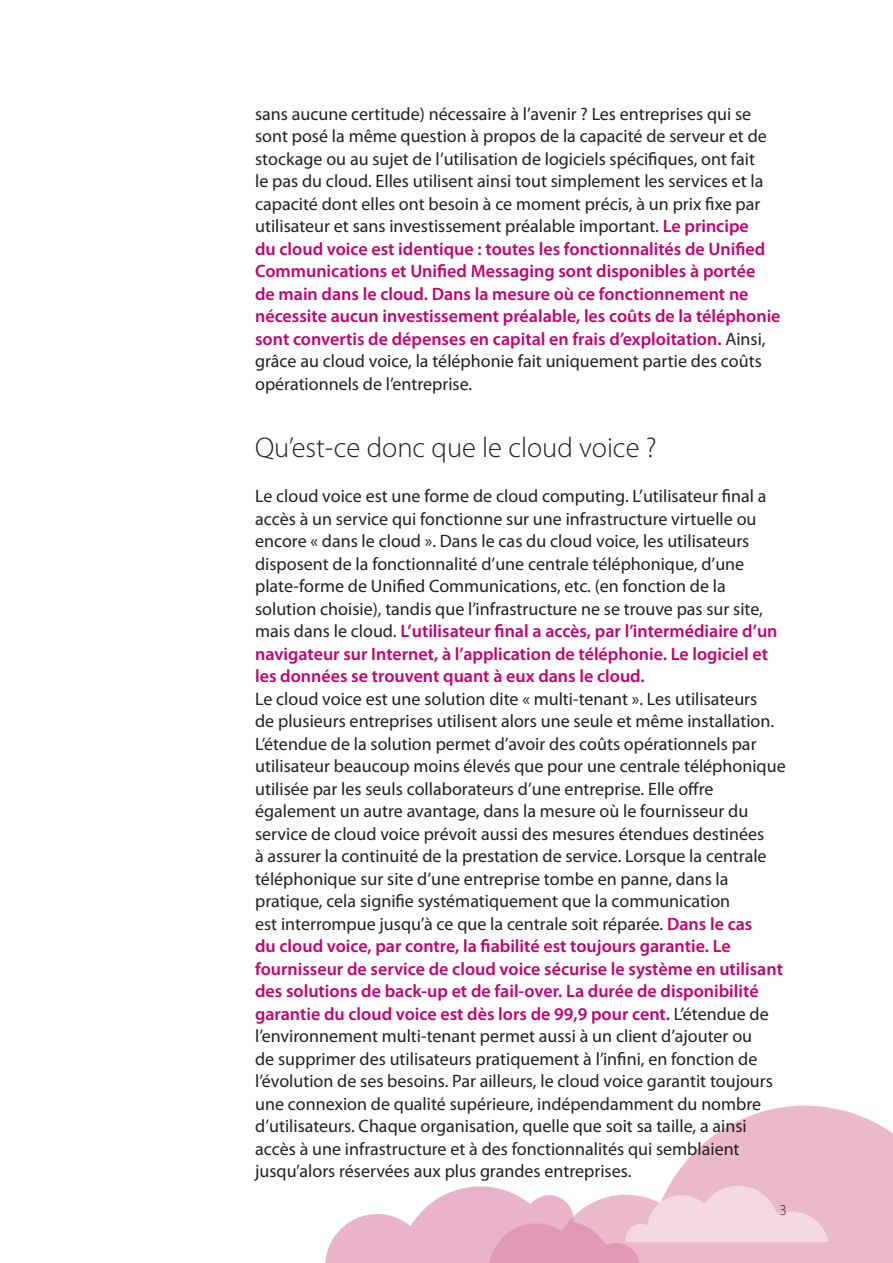
<style>
.page{position:relative;width:893px;height:1263px;background:#fff}
.page>*{position:absolute;margin:0;border:0;box-sizing:border-box;transform-origin:0 0}
.t1{font:300 28.5px "Myriad Pro";color:#231f20}
.t2{font:18px/22.5px "Myriad Pro";color:#231f20}
.t3{font:300 15px "Myriad Pro";color:#231f20}
.s1{font-weight:600;color:#c60170}
</style>
<div class="page">
<svg style="left:669px;top:1106px;width:224px;height:157px;fill:#ebb9cc"></svg>
<svg style="left:325px;top:1186px;width:504px;height:77px"></svg>
<p class="t2" style="left:255px;top:102px;width:527px">sans aucune certitude) nécessaire à l’avenir ? Les entreprises qui se sont posé la même question à propos de la capacité de serveur et de stockage ou au sujet de l’utilisation de logiciels spécifiques, ont fait<br>le pas du cloud. Elles utilisent ainsi tout simplement les services et la capacité dont elles ont besoin à ce moment précis, à un prix fixe par utilisateur et sans investissement préalable important. <span class="s1">Le principe<br>du cloud voice est identique : toutes les fonctionnalités de Unified Communications et Unified Messaging sont disponibles à portée<br>de main dans le cloud. Dans la mesure où ce fonctionnement ne nécessite aucun investissement préalable, les coûts de la téléphonie sont convertis de dépenses en capital en frais d’exploitation.</span> Ainsi, grâce au cloud voice, la téléphonie fait uniquement partie des coûts opérationnels de l’entreprise.</p>
<p class="t1" style="left:255px;top:432px;width:403px">Qu’est-ce donc que le cloud voice ?</p>
<p class="t2" style="left:255px;top:485px;width:524px">Le cloud voice est une forme de cloud computing. L’utilisateur final a accès à un service qui fonctionne sur une infrastructure virtuelle ou encore « dans le cloud ». Dans le cas du cloud voice, les utilisateurs disposent de la fonctionnalité d’une centrale téléphonique, d’une plate-forme de Unified Communications, etc. (en fonction de la solution choisie), tandis que l’infrastructure ne se trouve pas sur site, mais dans le cloud. <span class="s1">L’utilisateur final a accès, par l’intermédiaire d’un navigateur sur Internet, à l’application de téléphonie. Le logiciel et les données se trouvent quant à eux dans le cloud.</span></p>
<p class="t2" style="left:255px;top:687px;width:532px">Le cloud voice est une solution dite « multi-tenant ». Les utilisateurs<br>de plusieurs entreprises utilisent alors une seule et même installation.<br>L’étendue de la solution permet d’avoir des coûts opérationnels par utilisateur beaucoup moins élevés que pour une centrale téléphonique utilisée par les seuls collaborateurs d’une entreprise. Elle offre également un autre avantage, dans la mesure où le fournisseur du service de cloud voice prévoit aussi des mesures étendues destinées<br>à assurer la continuité de la prestation de service. Lorsque la centrale téléphonique sur site d’une entreprise tombe en panne, dans la pratique, cela signifie systématiquement que la communication<br>est interrompue jusqu’à ce que la centrale soit réparée. <span class="s1">Dans le cas<br>du cloud voice, par contre, la fiabilité est toujours garantie. Le fournisseur de service de cloud voice sécurise le système en utilisant des solutions de back-up et de fail-over. La durée de disponibilité garantie du cloud voice est dès lors de 99,9 pour cent.</span> L’étendue de l’environnement multi-tenant permet aussi à un client d’ajouter ou<br>de supprimer des utilisateurs pratiquement à l’infini, en fonction de l’évolution de ses besoins. Par ailleurs, le cloud voice garantit toujours une connexion de qualité supérieure, indépendamment du nombre d’utilisateurs. Chaque organisation, quelle que soit sa taille, a ainsi accès à une infrastructure et à des fonctionnalités qui semblaient jusqu’alors réservées aux plus grandes entreprises.</p>
<p class="t3" style="left:779px;top:1202px;width:9px">3</p>
</div>
